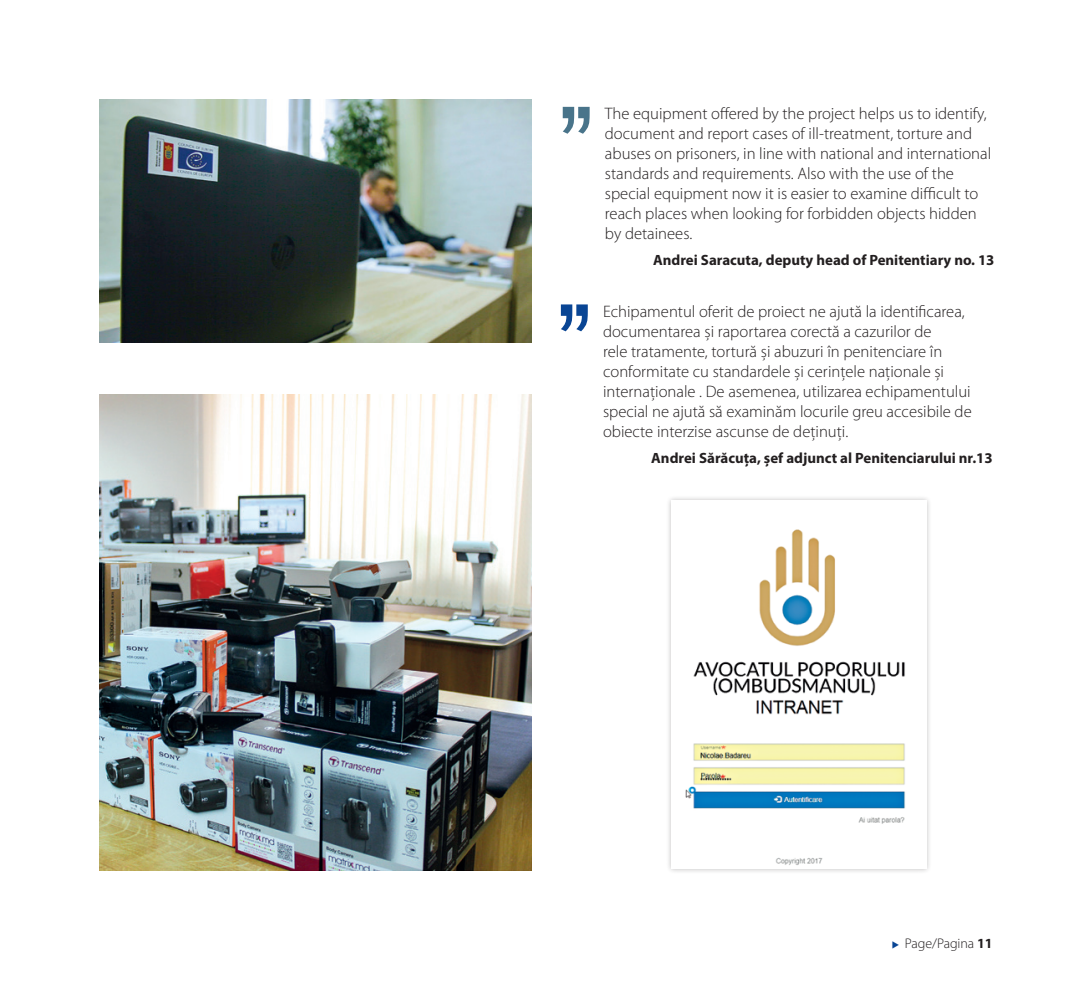
<style>
.page{position:relative;width:1092px;height:993px;background:#fff}
.page>*{position:absolute;margin:0;border:0;box-sizing:border-box;transform-origin:0 0}
.t1{font:300 16.62px/19.9px "Myriad Pro";color:#231f20}
.t2{font:700 14.88px "Myriad Pro";color:#231f20}
.t3{font:300 14px "Myriad Pro";color:#231f20}
.s1{color:#094594}
.s2{font-weight:700}
</style>
<div class="page">
<img style="left:99px;top:394px;width:432px;height:476px">
<img style="left:99px;top:99px;width:432px;height:243px">
<svg style="left:561px;top:304px;width:26px;height:27px"></svg>
<svg style="left:562px;top:107px;width:27px;height:27px"></svg>
<div style="left:665px;top:495px;width:266px;height:378px;background:#231f20;opacity:.3"></div>
<img style="left:671px;top:500px;width:255px;height:368px">
<p class="t1" style="left:605px;top:104px;width:388px">The equipment offered by the project helps us to identify, document and report cases of ill-treatment, torture and abuses on prisoners, in line with national and international standards and requirements. Also with the use of the special equipment now it is easier to examine difficult to reach places when looking for forbidden objects hidden by detainees.</p>
<p class="t2" style="left:653px;top:250px;width:343px">Andrei Saracuta, deputy head of Penitentiary no. 13</p>
<p class="t1" style="left:603px;top:301px;width:370px">Echipamentul oferit de proiect ne ajută la identificarea, documentarea și raportarea corectă a cazurilor de<br>rele tratamente, tortură și abuzuri în penitenciare în conformitate cu standardele și cerințele naționale și internaționale . De asemenea, utilizarea echipamentului special ne ajută să examinăm locurile greu accesibile de obiecte interzise ascunse de deținuți.</p>
<p class="t2" style="left:651px;top:448px;width:343px">Andrei Sărăcuța, șef adjunct al Penitenciarului nr.13</p>
<p class="t3" style="left:891px;top:935px;width:102px"><span class="s1">◆</span> Page/Pagina <span class="s2">11</span></p>
</div>
